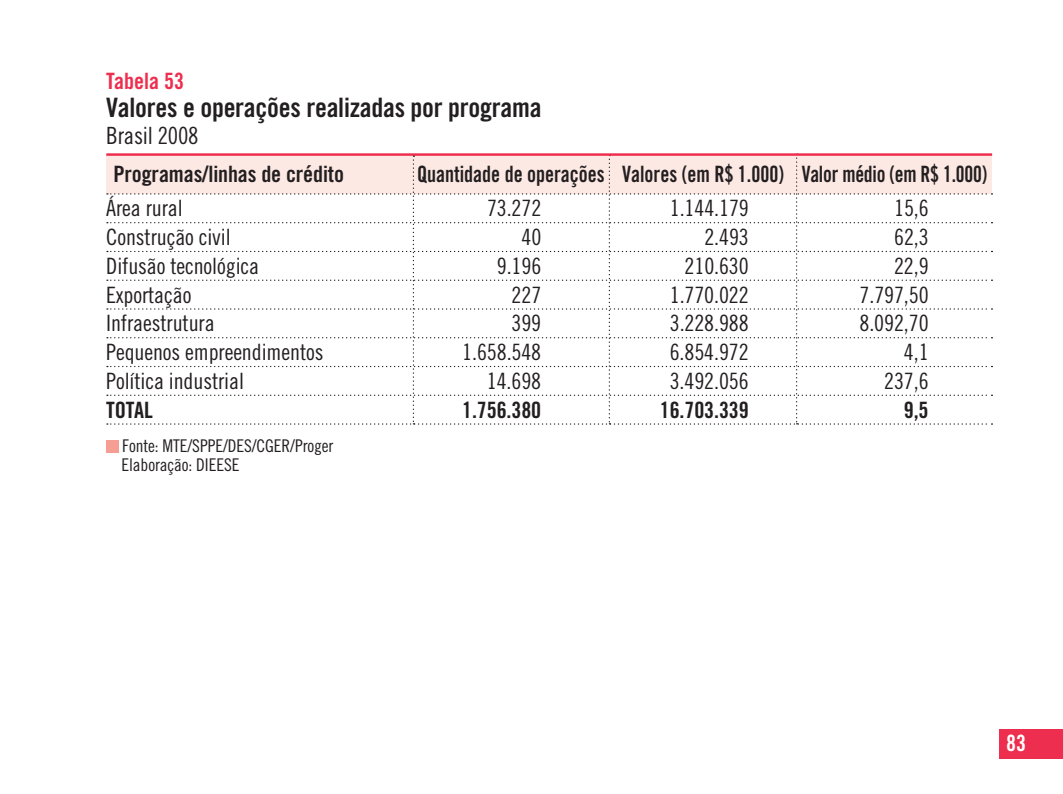
<style>
.page{position:relative;width:1063px;height:794px;background:#fff}
.page>*{position:absolute;margin:0;border:0;box-sizing:border-box;transform-origin:0 0}
.t1{font:26.75px "Trade Gothic Bold Cond Twenty";letter-spacing:-.01em;color:#231f20}
.t2{font:23.75px "Trade Gothic Cond Eighteen";letter-spacing:-.01em;color:#231f20}
.t3{font:22.5px "Trade Gothic Cond Eighteen";letter-spacing:-.005em;color:#231f20}
.t4{font:22.5px "Trade Gothic Bold Cond Twenty";letter-spacing:-.005em;color:#231f20;scale:.9 1}
.t5{font:22.5px "Trade Gothic Bold Cond Twenty";letter-spacing:-.005em;color:#231f20}
.t6{font:22.5px "Trade Gothic Bold Cond Twenty";color:#ee2e4e}
.t7{font:22.5px "Trade Gothic Bold Cond Twenty";color:#fff}
.t8{font:17.5px/18.8px "Trade Gothic Cond Eighteen";letter-spacing:-.005em;color:#231f20}
</style>
<div class="page">
<div style="left:999px;top:729px;width:64px;height:29px;background:#ee2e4e"></div>
<div style="left:106px;top:440px;width:13px;height:12px;background:#f69d94"></div>
<hr style="left:106px;top:153px;width:886px;height:3px;background:#ee2e4e">
<svg style="left:107px;top:154px;width:886px;height:271px"></svg>
<p class="t6" style="left:106px;top:67px;width:79px">Tabela 53</p>
<p class="t1" style="left:106px;top:91px;width:437px">valores e operações realizadas por programa</p>
<p class="t2" style="left:106px;top:121px;width:94px">Brasil 2008</p>
<p class="t4" style="left:417px;top:161px;width:635px">Quantidade de operações valores (em R$ 1.000) valor médio (em R$ 1.000)</p>
<p class="t5" style="left:113px;top:161px;width:232px">Programas/linhas de crédito</p>
<p class="t3" style="left:106px;top:195px;width:78px">Área rural</p>
<p class="t3" style="left:487px;top:195px;width:56px">73.272</p>
<p class="t3" style="left:670px;top:195px;width:81px">1.144.179</p>
<p class="t3" style="left:894px;top:195px;width:36px">15,6</p>
<p class="t3" style="left:106px;top:224px;width:126px">Construção civil</p>
<p class="t3" style="left:522px;top:224px;width:21px">40</p>
<p class="t3" style="left:704px;top:224px;width:46px">2.493</p>
<p class="t3" style="left:894px;top:224px;width:36px">62,3</p>
<p class="t3" style="left:106px;top:252px;width:154px">Difusão tecnológica</p>
<p class="t3" style="left:497px;top:252px;width:46px">9.196</p>
<p class="t3" style="left:685px;top:252px;width:66px">210.630</p>
<p class="t3" style="left:894px;top:252px;width:36px">22,9</p>
<p class="t3" style="left:106px;top:281px;width:87px">Exportação</p>
<p class="t3" style="left:512px;top:281px;width:31px">227</p>
<p class="t3" style="left:670px;top:281px;width:81px">1.770.022</p>
<p class="t3" style="left:860px;top:281px;width:71px">7.797,50</p>
<p class="t3" style="left:106px;top:310px;width:110px">Infraestrutura</p>
<p class="t3" style="left:512px;top:310px;width:31px">399</p>
<p class="t3" style="left:670px;top:310px;width:81px">3.228.988</p>
<p class="t3" style="left:860px;top:310px;width:71px">8.092,70</p>
<p class="t3" style="left:106px;top:339px;width:219px">Pequenos empreendimentos</p>
<p class="t3" style="left:462px;top:339px;width:81px">1.658.548</p>
<p class="t3" style="left:670px;top:339px;width:81px">6.854.972</p>
<p class="t3" style="left:904px;top:339px;width:26px">4,1</p>
<p class="t3" style="left:106px;top:367px;width:139px">Política industrial</p>
<p class="t3" style="left:487px;top:367px;width:56px">14.698</p>
<p class="t3" style="left:670px;top:367px;width:81px">3.492.056</p>
<p class="t3" style="left:884px;top:367px;width:46px">237,6</p>
<p class="t5" style="left:106px;top:396px;width:48px">ToTAl</p>
<p class="t5" style="left:462px;top:396px;width:81px">1.756.380</p>
<p class="t5" style="left:660px;top:396px;width:90px">16.703.339</p>
<p class="t5" style="left:904px;top:396px;width:26px">9,5</p>
<p class="t8" style="left:121px;top:436px;width:214px">Fonte: MTE/SPPE/DES/CGER/Proger<br>Elaboração: DIEESE</p>
<p class="t7" style="left:1006px;top:729px;width:21px">83</p>
</div>
